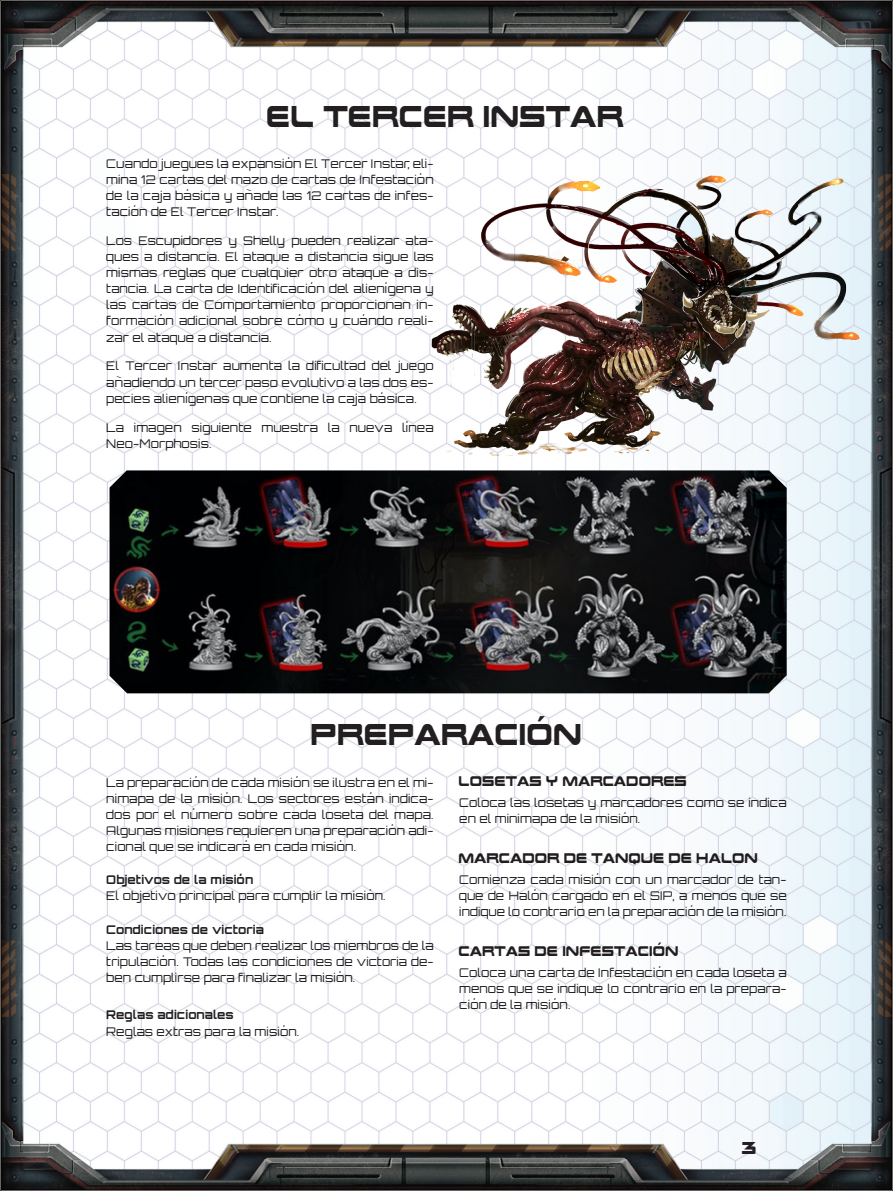
<style>
.page{position:relative;width:893px;height:1191px;background:#fff}
.page>*{position:absolute;margin:0;border:0;box-sizing:border-box;transform-origin:0 0}
.TOC_Level_1{font:21px "Future Earth";letter-spacing:-.03em;color:#231f20;scale:.9 1}
.t1{font:12px/16.2px "Orbitron";letter-spacing:.01em;color:#231f20;text-align:justify}
.t2{font:700 12px "Orbitron";letter-spacing:.01em;color:#231f20}
.t3{font:12px "Future Earth";color:#231f20}
.t4{font:9.75px "Future Earth";letter-spacing:-.03em;color:#231f20;scale:.9 1}
</style>
<div class="page">
<div style="left:0;top:0;width:893px;height:1191px;background:#fff;opacity:.35"></div>
<img style="left:432px;top:175px;width:427px;height:281px">
<img style="left:110px;top:470px;width:677px;height:223px">
<p class="TOC_Level_1" style="left:268px;top:107px;width:399px">EL TERCER INSTAR</p>
<p class="t1" style="left:106px;top:155px;width:329px">Cuando juegues la expansión El Tercer Instar, eli&shy;mina 12 cartas del mazo de cartas de Infestación de la caja básica y añade las 12 cartas de infes&shy;tación de El Tercer Instar.</p>
<p class="t1" style="left:106px;top:232px;width:329px">Los Escupidores y Shelly pueden realizar ata&shy;ques a distancia. El ataque a distancia sigue las mismas reglas que cualquier otro ataque a dis&shy;tancia. La carta de Identificación del alienígena y las cartas de Comportamiento proporcionan in&shy;formación adicional sobre cómo y cuándo reali&shy;zar el ataque a distancia.</p>
<p class="t1" style="left:106px;top:358px;width:329px">El Tercer Instar aumenta la dificultad del juego añadiendo un tercer paso evolutivo a las dos es&shy;pecies alienígenas que contiene la caja básica.</p>
<p class="t1" style="left:106px;top:419px;width:329px">La imagen siguiente muestra la nueva línea<br>Neo-Morphosis.</p>
<p class="TOC_Level_1" style="left:312px;top:725px;width:304px">PREPARACIÓN</p>
<p class="t1" style="left:106px;top:774px;width:329px">La preparación de cada misión se ilustra en el mi&shy;nimapa de la misión. Los sectores están indica&shy;dos por el número sobre cada loseta del mapa.<br>Algunas misiones requieren una preparación adi&shy;cional que se indicará en cada misión.</p>
<p class="t2" style="left:106px;top:872px;width:149px">Objetivos de la misión</p>
<p class="t1" style="left:106px;top:887px;width:281px">El objetivo principal para cumplir la misión.</p>
<p class="t2" style="left:106px;top:922px;width:159px">Condiciones de victoria</p>
<p class="t1" style="left:106px;top:937px;width:329px">Las tareas que deben realizar los miembros de la tripulación. Todas las condiciones de victoria de&shy;ben cumplirse para finalizar la misión.</p>
<p class="t2" style="left:106px;top:1007px;width:129px">Reglas adicionales</p>
<p class="t1" style="left:106px;top:1022px;width:195px">Reglas extras para la misión.</p>
<p class="t4" style="left:459px;top:777px;width:256px">LOSETAS Y MARCADORES</p>
<p class="t1" style="left:459px;top:794px;width:329px">Coloca las losetas y marcadores como se indica en el minimapa de la misión.</p>
<p class="t4" style="left:459px;top:854px;width:335px">MARCADOR DE TANQUE DE HALON</p>
<p class="t1" style="left:459px;top:871px;width:329px">Comienza cada misión con un marcador de tan&shy;que de Halón cargado en el SIP, a menos que se indique lo contrario en la preparación de la misión.</p>
<p class="t4" style="left:459px;top:947px;width:246px">CARTAS DE INFESTACIÓN</p>
<p class="t1" style="left:459px;top:964px;width:329px">Coloca una carta de Infestación en cada loseta a menos que se indique lo contrario en la prepara&shy;ción de la misión.</p>
<p class="t3" style="left:742px;top:1143px;width:17px">3</p>
</div>
